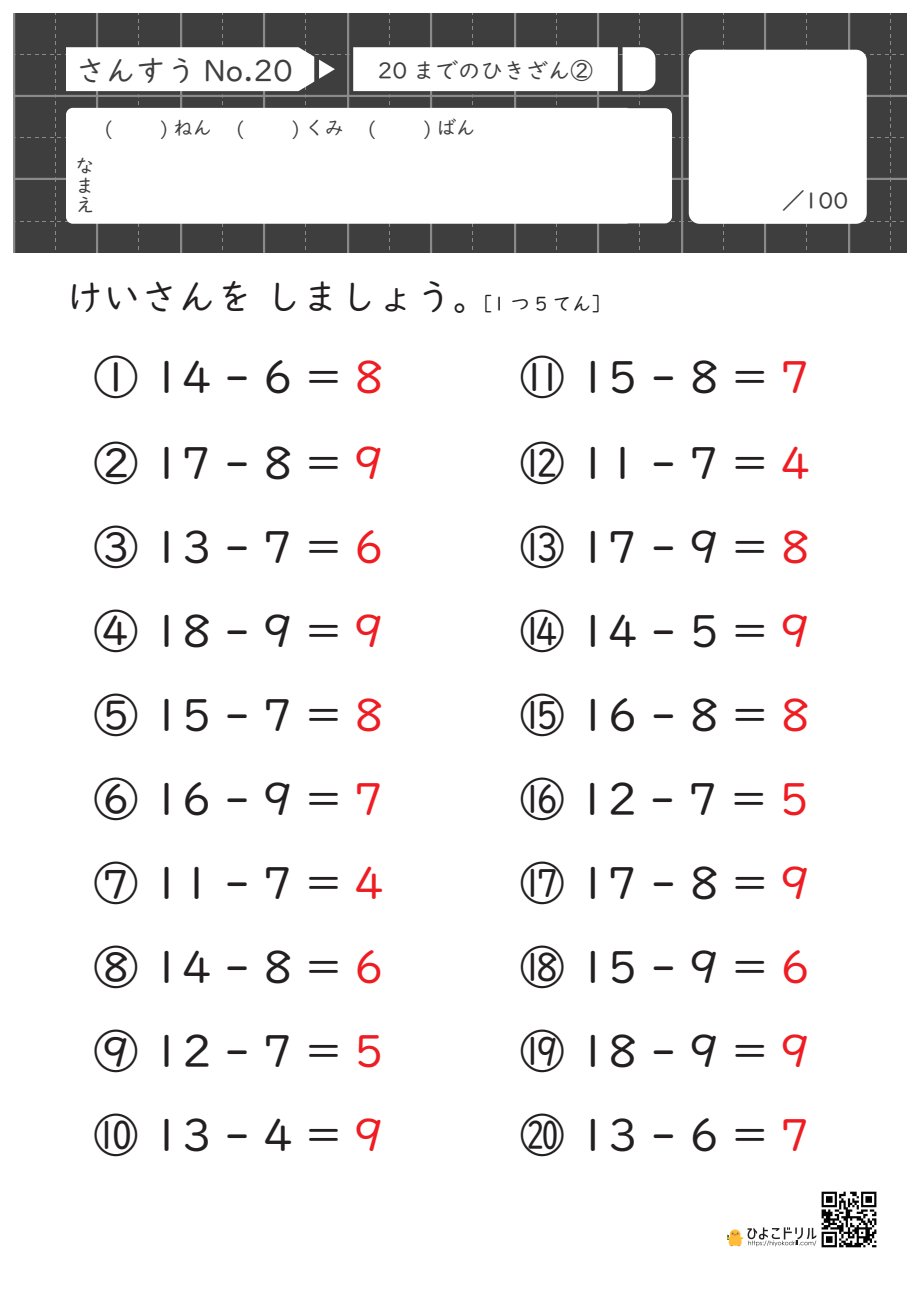
<style>
.page{position:relative;width:919px;height:1289px;background:#fff}
.page>*{position:absolute;margin:0;border:0;box-sizing:border-box;transform-origin:0 0}
.t1{font:45px/84.2px "UD Digi Kyokasho NP R";color:#231f20;text-align:justify}
.t2{font:37.5px "UD Digi Kyokasho NP R";color:#231f20}
.t3{font:30px "UD Digi Kyokasho NP R";color:#3e3e3f}
.t4{font:22.5px "UD Digi Kyokasho NP R";color:#3e3e3f}
.t5{font:19.5px/19.5px "UD Digi Kyokasho NP R";color:#3e3e3f;text-align:justify}
.s1{font-size:19.5px}
.s2{color:#ee1d23}
</style>
<div class="page">
<svg style="left:13px;top:13px;width:893px;height:239px;background:#434344"></svg>
<svg style="left:66px;top:108px;width:606px;height:116px"></svg>
<div style="left:688px;top:50px;width:178px;height:174px;background:#fff;border-radius:11px"></div>
<svg style="left:66px;top:47px;width:269px;height:44px"></svg>
<svg style="left:353px;top:47px;width:302px;height:44px"></svg>
<img style="left:816px;top:1191px;width:61px;height:57px">
<svg style="left:726px;top:1227px;width:90px;height:19px"></svg>
<p class="t3" style="left:76px;top:53px;width:218px">さんすう No.20</p>
<p class="t4" style="left:377px;top:58px;width:217px">20 までのひきざん②</p>
<p class="t5" style="left:75px;top:156px;width:18px">なまえ</p>
<p class="t5" style="left:104px;top:118px;width:10px">(</p>
<p class="t5" style="left:160px;top:118px;width:86px">) ねん (</p>
<p class="t5" style="left:291px;top:118px;width:86px">) くみ (</p>
<p class="t5" style="left:423px;top:118px;width:54px">) ばん</p>
<p class="t2" style="left:66px;top:276px;width:546px">けいさんを しましょう。　<span class="s1">［1 つ 5 てん］</span></p>
<p class="t4" style="left:782px;top:187px;width:67px">／100</p>
<p class="t1" style="left:93px;top:335px;width:292px">① 14 - 6 = <span class="s2">8<br></span>② 17 - 8 = <span class="s2">9<br></span>③ 13 - 7 = <span class="s2">6<br></span>④ 18 - 9 = <span class="s2">9<br></span>⑤ 15 - 7 = <span class="s2">8<br></span>⑥ 16 - 9 = <span class="s2">7<br></span>⑦ 11 - 7 = <span class="s2">4<br></span>⑧ 14 - 8 = <span class="s2">6<br></span>⑨ 12 - 7 = <span class="s2">5 </span>⑩ 13 - 4 = <span class="s2">9</span></p>
<p class="t1" style="left:519px;top:336px;width:292px">⑪ 15 - 8 = <span class="s2">7 </span>⑫ 11 - 7 = <span class="s2">4 </span>⑬ 17 - 9 = <span class="s2">8 </span>⑭ 14 - 5 = <span class="s2">9 </span>⑮ 16 - 8 = <span class="s2">8 </span>⑯ 12 - 7 = <span class="s2">5 </span>⑰ 17 - 8 = <span class="s2">9 </span>⑱ 15 - 9 = <span class="s2">6 </span>⑲ 18 - 9 = <span class="s2">9 </span>⑳ 13 - 6 = <span class="s2">7</span></p>
</div>
